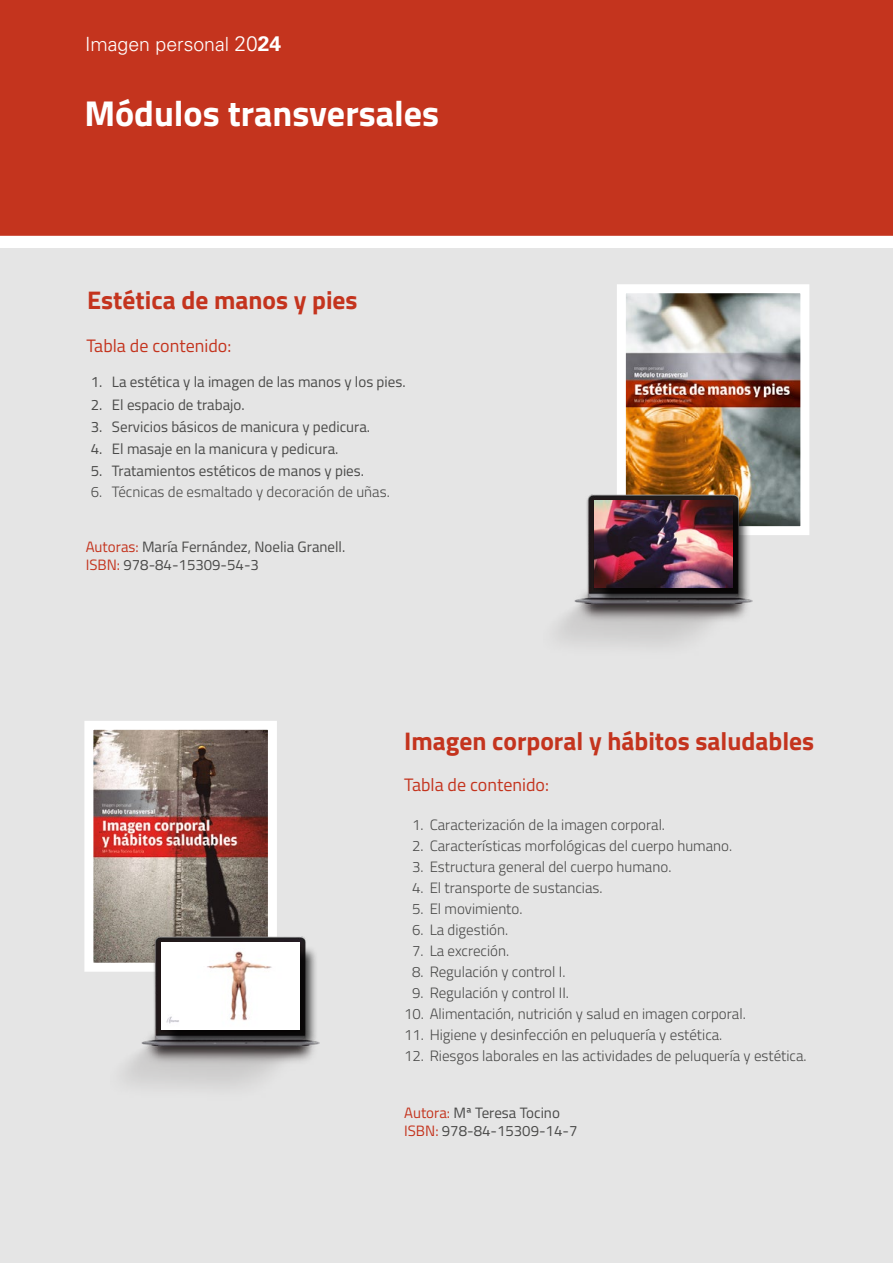
<style>
.page{position:relative;width:893px;height:1263px;background:#fff}
.page>*{position:absolute;margin:0;border:0;box-sizing:border-box;transform-origin:0 0}
.t1{font:700 36px "Titillium Web";color:#fff}
.t2{font:700 25.5px "Titillium Web";color:#c4341e}
.t3{font:300 19.5px "Univers LT Std";color:#fff}
.t4{font:18px "Titillium Web";color:#c4341e}
.t5{font:300 15px "Titillium Web";color:#4a4a49}
.t6{font:15px/18px "Titillium Web";color:#4a4a49}
.s1{font-size:21px}
.s2{font-weight:700;font-size:21px}
.s3{color:#c4341e}
</style>
<div class="page">
<div style="left:0;top:0;width:893px;height:236px;background:#c4341e"></div>
<div style="left:0;top:249px;width:893px;height:1014px;background:#e5e5e5"></div>
<img style="left:617px;top:284px;width:192px;height:251px">
<img style="left:558px;top:488px;width:205px;height:158px">
<div style="left:596px;top:502px;width:155px;height:105px;background:#000;opacity:.75"></div>
<img style="left:594px;top:501px;width:139px;height:87px">
<img style="left:84px;top:721px;width:193px;height:251px">
<img style="left:110px;top:930px;width:210px;height:158px">
<div style="left:163px;top:945px;width:155px;height:104px;background:#000;opacity:.75"></div>
<img style="left:161px;top:943px;width:139px;height:87px">
<h3 class="t3" style="left:85px;top:32px;width:198px">Imagen personal <span class="s1">20</span><span class="s2">24</span></h3>
<h1 class="t1" style="left:84px;top:86px;width:356px">Módulos transversales</h1>
<h2 class="t2" style="left:87px;top:281px;width:272px">Estética de manos y pies</h2>
<p class="t4" style="left:86px;top:333px;width:146px">Tabla de contenido:</p>
<p class="t6" style="left:91px;top:372px;width:316px">1. La estética y la imagen de las manos y los pies.</p>
<p class="t6" style="left:91px;top:395px;width:155px">2. El espacio de trabajo.</p>
<p class="t6" style="left:91px;top:417px;width:281px">3. Servicios básicos de manicura y pedicura.</p>
<p class="t6" style="left:91px;top:439px;width:249px">4. El masaje en la manicura y pedicura.</p>
<p class="t6" style="left:91px;top:461px;width:275px">5. Tratamientos estéticos de manos y pies.</p>
<p class="t5" style="left:91px;top:481px;width:301px">6. Técnicas de esmaltado y decoración de uñas.</p>
<p class="t6" style="left:86px;top:537px;width:261px"><span class="s3">Autoras:</span> María Fernández, Noelia Granell.<br><span class="s3">ISBN:</span> 978-84-15309-54-3</p>
<h2 class="t2" style="left:404px;top:721px;width:412px">Imagen corporal y hábitos saludables</h2>
<p class="t4" style="left:404px;top:772px;width:146px">Tabla de contenido:</p>
<p class="t5" style="left:412px;top:813px;width:254px">1. Caracterización de la imagen corporal.</p>
<p class="t5" style="left:412px;top:834px;width:322px">2. Características morfológicas del cuerpo humano.</p>
<p class="t5" style="left:412px;top:855px;width:261px">3. Estructura general del cuerpo humano.</p>
<p class="t5" style="left:412px;top:876px;width:192px">4. El transporte de sustancias.</p>
<p class="t5" style="left:412px;top:897px;width:112px">5. El movimiento.</p>
<p class="t5" style="left:412px;top:918px;width:97px">6. La digestión.</p>
<p class="t5" style="left:412px;top:939px;width:99px">7. La excreción.</p>
<p class="t5" style="left:412px;top:960px;width:155px">8. Regulación y control I.</p>
<p class="t5" style="left:412px;top:981px;width:158px">9. Regulación y control II.</p>
<p class="t5" style="left:404px;top:1002px;width:343px">10. Alimentación, nutrición y salud en imagen corporal.</p>
<p class="t5" style="left:404px;top:1023px;width:320px">11. Higiene y desinfección en peluquería y estética.</p>
<p class="t5" style="left:404px;top:1044px;width:404px">12. Riesgos laborales en las actividades de peluquería y estética.</p>
<p class="t6" style="left:404px;top:1103px;width:175px"><span class="s3">Autora:</span> Mª Teresa Tocino<br><span class="s3">ISBN:</span> 978-84-15309-14-7</p>
</div>
